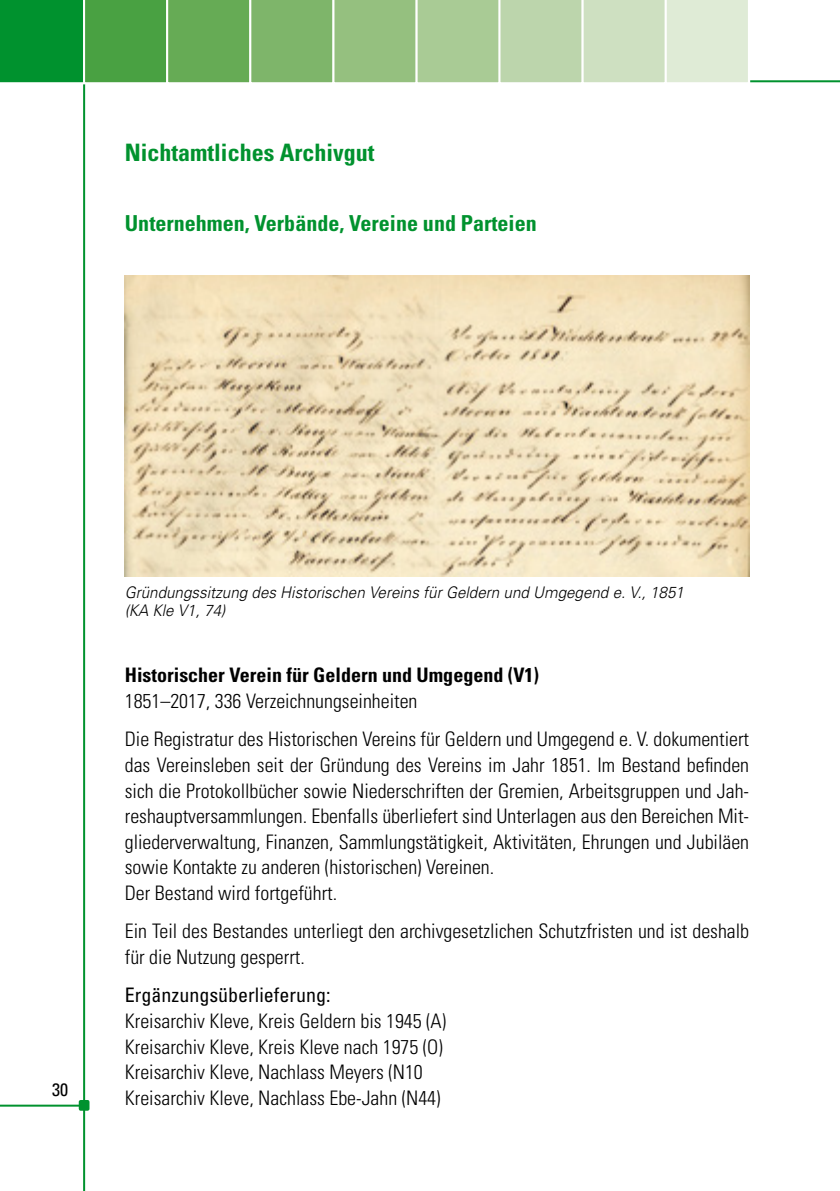
<style>
.page{position:relative;width:840px;height:1191px;background:#fff}
.page>*{position:absolute;margin:0;border:0;box-sizing:border-box;transform-origin:0 0}
.Zwischenüberschrift{font:700 condensed 24px "Univers";color:#00922e}
.Grundtext_fett{font:700 condensed 22px "Univers";color:#00922e}
.Grundtext{font:300 condensed 20px/25.6px "Univers";color:#000;text-align:justify}
.Grundtext_Einzug{font:300 condensed 20px "Univers";color:#000}
.Grundtext_fett-2{font:700 condensed 20px "Univers";color:#000}
.Grundtext_medium{font:condensed 20px "Univers";color:#000}
.t1{font:condensed 18px "Univers";color:#000}
.BU{font:italic 300 16px "Univers";color:#000;scale:.95 1}
</style>
<div class="page">
<hr style="left:83px;top:82px;width:2px;height:1109px;background:#00922e">
<div style="left:79px;top:1100px;width:10px;height:10px;background:#00922e;border-radius:2px"></div>
<hr style="left:0;top:1104px;width:84px;height:2px;background:#00922e">
<hr style="left:749px;top:80px;width:90px;height:2px;background:#00922e">
<svg style="left:0;top:0;width:748px;height:84px"></svg>
<img style="left:125px;top:275px;width:623px;height:301px">
<p class="Zwischenüberschrift" style="left:125px;top:138px;width:251px">Nichtamtliches Archivgut</p>
<p class="Grundtext_fett" style="left:125px;top:210px;width:413px">Unternehmen, Verbände, Vereine und Parteien</p>
<p class="t1" style="left:52px;top:1077px;width:17px">30</p>
<p class="BU" style="left:125px;top:583px;width:590px">Gründungssitzung des Historischen Vereins für Geldern und Umgegend e. V., 1851</p>
<p class="BU" style="left:125px;top:601px;width:107px">(KA Kle V1, 74)</p>
<p class="Grundtext_fett-2" style="left:125px;top:663px;width:415px">Historischer Verein für Geldern und Umgegend (V1)</p>
<p class="Grundtext" style="left:125px;top:688px;width:294px">1851–2017, 336 Verzeichnungseinheiten</p>
<p class="Grundtext" style="left:125px;top:726px;width:625px">Die Registratur des Historischen Vereins für Geldern und Umgegend e. V. dokumentiert das Vereinsleben seit der Gründung des Vereins im Jahr 1851. Im Bestand befinden sich die Protokollbücher sowie Niederschriften der Gremien, Arbeitsgruppen und Jah&shy;reshauptversammlungen. Ebenfalls überliefert sind Unterlagen aus den Bereichen Mit&shy;gliederverwaltung, Finanzen, Sammlungstätigkeit, Aktivitäten, Ehrungen und Jubiläen sowie Kontakte zu anderen (historischen) Vereinen.</p>
<p class="Grundtext" style="left:125px;top:880px;width:214px">Der Bestand wird fortgeführt.</p>
<p class="Grundtext" style="left:125px;top:918px;width:625px">Ein Teil des Bestandes unterliegt den archivgesetzlichen Schutzfristen und ist deshalb für die Nutzung gesperrt.</p>
<p class="Grundtext_medium" style="left:125px;top:982px;width:207px">Ergänzungsüberlieferung:</p>
<p class="Grundtext_Einzug" style="left:125px;top:1009px;width:322px">Kreisarchiv Kleve, Kreis Geldern bis 1945 (A)</p>
<p class="Grundtext_Einzug" style="left:125px;top:1034px;width:319px">Kreisarchiv Kleve, Kreis Kleve nach 1975 (O)</p>
<p class="Grundtext_Einzug" style="left:125px;top:1060px;width:299px">Kreisarchiv Kleve, Nachlass Meyers (N10</p>
<p class="Grundtext_Einzug" style="left:125px;top:1085px;width:317px">Kreisarchiv Kleve, Nachlass Ebe-Jahn (N44)</p>
</div>
